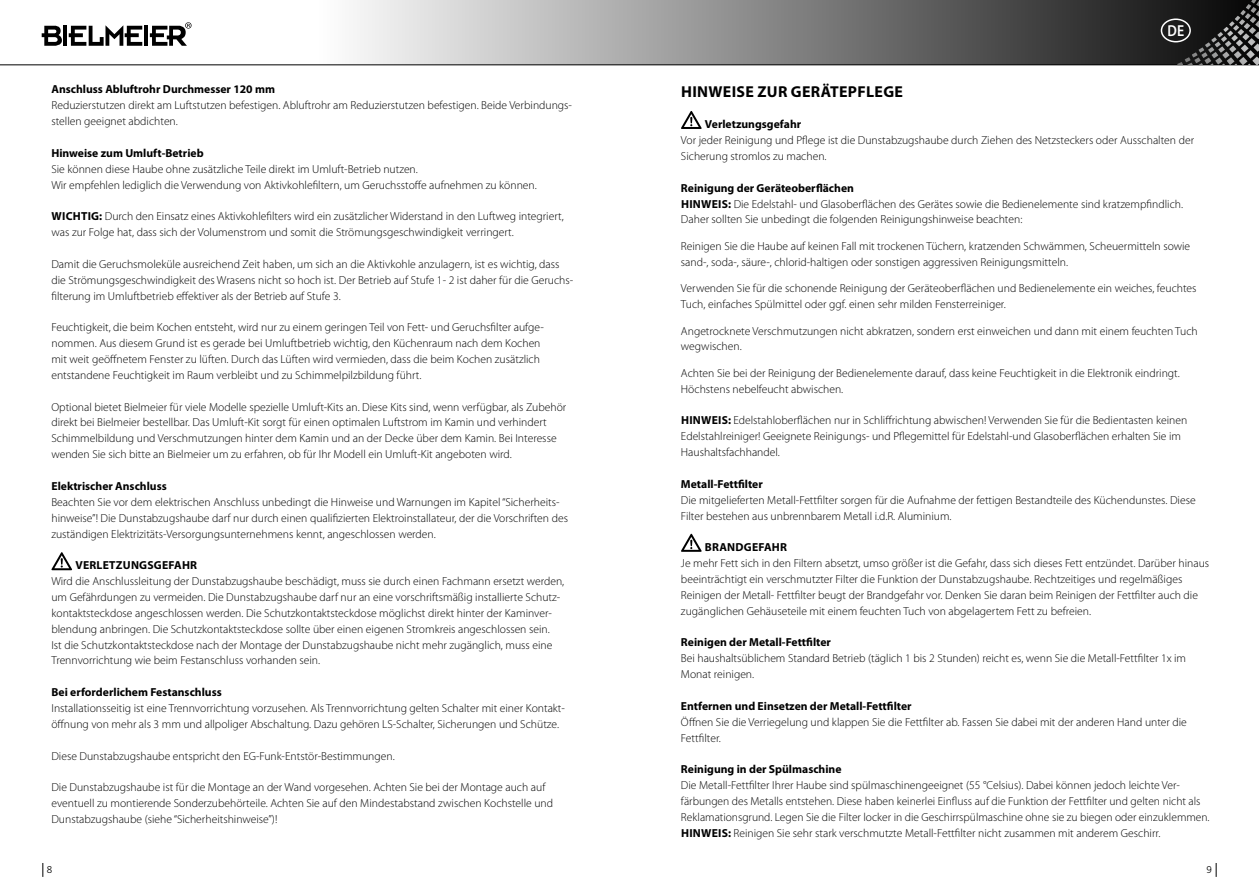
<style>
.page{position:relative;width:1259px;height:893px;background:#fff}
.page>*{position:absolute;margin:0;border:0;box-sizing:border-box;transform-origin:0 0}
.t1{font:700 15.9px "Myriad Pro";letter-spacing:.02em;color:#000}
.t2{font:600 15.9px "Myriad Pro";color:#fff;scale:.87 1}
.t3{font:300 11.7px/15.9px "Myriad Pro";color:#000}
.t4{font:700 11.7px "Myriad Pro";color:#000}
.t5{font:700 11.7px "Myriad Pro";letter-spacing:.02em;color:#000}
.t6{font:300 9.75px "Frutiger LT Std";color:#000}
.s1{font-weight:700}
</style>
<div class="page">
<svg style="left:43px;top:863px;width:1px;height:14px"></svg>
<svg style="left:1215px;top:863px;width:1px;height:14px"></svg>
<svg style="left:42px;top:26px;width:20px;height:20px"></svg>
<hr style="left:63px;top:26px;width:4px;height:20px;background:#000">
<svg style="left:69px;top:25px;width:73px;height:21px"></svg>
<hr style="left:144px;top:26px;width:4px;height:20px;background:#000">
<svg style="left:150px;top:22px;width:41px;height:24px"></svg>
<div style="left:315px;top:0;width:944px;height:65px;background:linear-gradient(to right,#f9f9f9,#131313)"></div>
<hr style="left:0;top:64px;width:1259px;height:1px;background:#000">
<svg style="left:1223px;top:0;width:36px;height:34px"></svg>
<div style="left:1160px;top:18px;width:31px;height:24px;border:2px solid #fff;border-radius:50%"></div>
<svg style="left:51px;top:552px;width:21px;height:18px"></svg>
<svg style="left:681px;top:111px;width:20px;height:18px"></svg>
<svg style="left:681px;top:534px;width:20px;height:18px"></svg>
<p class="t4" style="left:51px;top:83px;width:225px">Anschluss Abluftrohr Durchmesser 120 mm</p>
<p class="t3" style="left:51px;top:98px;width:522px">Reduzierstutzen direkt am Luftstutzen befestigen. Abluftrohr am Reduzierstutzen befestigen. Beide Verbindungs&shy;stellen geeignet abdichten.</p>
<p class="t4" style="left:51px;top:146px;width:154px">Hinweise zum Umluft-Betrieb</p>
<p class="t3" style="left:51px;top:161px;width:487px">Sie können diese Haube ohne zusätzliche Teile direkt im Umluft-Betrieb nutzen.<br>Wir empfehlen lediglich die Verwendung von Aktivkohlefiltern, um Geruchsstoffe aufnehmen zu können.</p>
<p class="t3" style="left:51px;top:209px;width:514px"><span class="s1">WICHTIG:</span> Durch den Einsatz eines Aktivkohlefilters wird ein zusätzlicher Widerstand in den Luftweg integriert, was zur Folge hat, dass sich der Volumenstrom und somit die Strömungsgeschwindigkeit verringert.</p>
<p class="t3" style="left:51px;top:256px;width:523px">Damit die Geruchsmoleküle ausreichend Zeit haben, um sich an die Aktivkohle anzulagern, ist es wichtig, dass die Strömungsgeschwindigkeit des Wrasens nicht so hoch ist. Der Betrieb auf Stufe 1- 2 ist daher für die Geruchs&shy;filterung im Umluftbetrieb effektiver als der Betrieb auf Stufe 3.</p>
<p class="t3" style="left:51px;top:320px;width:494px">Feuchtigkeit, die beim Kochen entsteht, wird nur zu einem geringen Teil von Fett- und Geruchsfilter aufge&shy;nommen. Aus diesem Grund ist es gerade bei Umluftbetrieb wichtig, den Küchenraum nach dem Kochen mit weit geöffnetem Fenster zu lüften. Durch das Lüften wird vermieden, dass die beim Kochen zusätzlich entstandene Feuchtigkeit im Raum verbleibt und zu Schimmelpilzbildung führt.</p>
<p class="t3" style="left:51px;top:399px;width:516px">Optional bietet Bielmeier für viele Modelle spezielle Umluft-Kits an. Diese Kits sind, wenn verfügbar, als Zubehör direkt bei Bielmeier bestellbar. Das Umluft-Kit sorgt für einen optimalen Luftstrom im Kamin und verhindert Schimmelbildung und Verschmutzungen hinter dem Kamin und an der Decke über dem Kamin. Bei Interesse wenden Sie sich bitte an Bielmeier um zu erfahren, ob für Ihr Modell ein Umluft-Kit angeboten wird.</p>
<p class="t4" style="left:51px;top:479px;width:117px">Elektrischer Anschluss</p>
<p class="t3" style="left:51px;top:494px;width:518px">Beachten Sie vor dem elektrischen Anschluss unbedingt die Hinweise und Warnungen im Kapitel “Sicherheits&shy;hinweise”! Die Dunstabzugshaube darf nur durch einen qualifizierten Elektroinstallateur, der die Vorschriften des zuständigen Elektrizitäts-Versorgungsunternehmens kennt, angeschlossen werden.</p>
<p class="t5" style="left:75px;top:559px;width:123px">VERLETZUNGSGEFAHR</p>
<p class="t3" style="left:51px;top:573px;width:514px">Wird die Anschlussleitung der Dunstabzugshaube beschädigt, muss sie durch einen Fachmann ersetzt werden, um Gefährdungen zu vermeiden. Die Dunstabzugshaube darf nur an eine vorschriftsmäßig installierte Schutz&shy;kontaktsteckdose angeschlossen werden. Die Schutzkontaktsteckdose möglichst direkt hinter der Kaminver&shy;blendung anbringen. Die Schutzkontaktsteckdose sollte über einen eigenen Stromkreis angeschlossen sein.<br>Ist die Schutzkontaktsteckdose nach der Montage der Dunstabzugshaube nicht mehr zugänglich, muss eine Trennvorrichtung wie beim Festanschluss vorhanden sein.</p>
<p class="t4" style="left:51px;top:686px;width:172px">Bei erforderlichem Festanschluss</p>
<p class="t3" style="left:51px;top:700px;width:515px">Installationsseitig ist eine Trennvorrichtung vorzusehen. Als Trennvorrichtung gelten Schalter mit einer Kontakt&shy;öffnung von mehr als 3 mm und allpoliger Abschaltung. Dazu gehören LS-Schalter, Sicherungen und Schütze.</p>
<p class="t3" style="left:51px;top:748px;width:345px">Diese Dunstabzugshaube entspricht den EG-Funk-Entstör-Bestimmungen.</p>
<p class="t3" style="left:51px;top:780px;width:503px">Die Dunstabzugshaube ist für die Montage an der Wand vorgesehen. Achten Sie bei der Montage auch auf eventuell zu montierende Sonderzubehörteile. Achten Sie auf den Mindestabstand zwischen Kochstelle und<br>Dunstabzugshaube (siehe “Sicherheitshinweise”)!</p>
<h1 class="t2" style="left:1167px;top:21px;width:21px">DE</h1>
<h1 class="t1" style="left:681px;top:82px;width:223px">HINWEISE ZUR GERÄTEPFLEGE</h1>
<p class="t4" style="left:705px;top:118px;width:98px">Verletzungsgefahr</p>
<p class="t3" style="left:681px;top:133px;width:514px">Vor jeder Reinigung und Pflege ist die Dunstabzugshaube durch Ziehen des Netzsteckers oder Ausschalten der<br>Sicherung stromlos zu machen.</p>
<p class="t3" style="left:681px;top:180px;width:503px"><span class="s1">Reinigung der Geräteoberflächen<br>HINWEIS:</span> Die Edelstahl- und Glasoberflächen des Gerätes sowie die Bedienelemente sind kratzempfindlich.<br>Daher sollten Sie unbedingt die folgenden Reinigungshinweise beachten:</p>
<p class="t3" style="left:681px;top:238px;width:511px">Reinigen Sie die Haube auf keinen Fall mit trockenen Tüchern, kratzenden Schwämmen, Scheuermitteln sowie sand-, soda-, säure-, chlorid-haltigen oder sonstigen aggressiven Reinigungsmitteln.</p>
<p class="t3" style="left:681px;top:281px;width:517px">Verwenden Sie für die schonende Reinigung der Geräteoberflächen und Bedienelemente ein weiches, feuchtes<br>Tuch, einfaches Spülmittel oder ggf. einen sehr milden Fensterreiniger.</p>
<p class="t3" style="left:681px;top:323px;width:518px">Angetrocknete Verschmutzungen nicht abkratzen, sondern erst einweichen und dann mit einem feuchten Tuch wegwischen.</p>
<p class="t3" style="left:681px;top:365px;width:500px">Achten Sie bei der Reinigung der Bedienelemente darauf, dass keine Feuchtigkeit in die Elektronik eindringt.<br>Höchstens nebelfeucht abwischen.</p>
<p class="t3" style="left:681px;top:413px;width:508px"><span class="s1">HINWEIS:</span> Edelstahloberflächen nur in Schliffrichtung abwischen! Verwenden Sie für die Bedientasten keinen<br>Edelstahlreiniger! Geeignete Reinigungs- und Pflegemittel für Edelstahl-und Glasoberflächen erhalten Sie im<br>Haushaltsfachhandel.</p>
<p class="t4" style="left:681px;top:477px;width:83px">Metall-Fettfilter</p>
<p class="t3" style="left:681px;top:492px;width:516px">Die mitgelieferten Metall-Fettfilter sorgen für die Aufnahme der fettigen Bestandteile des Küchendunstes. Diese<br>Filter bestehen aus unbrennbarem Metall i.d.R. Aluminium.</p>
<p class="t5" style="left:705px;top:541px;width:84px">BRANDGEFAHR</p>
<p class="t3" style="left:681px;top:555px;width:530px">Je mehr Fett sich in den Filtern absetzt, umso größer ist die Gefahr, dass sich dieses Fett entzündet. Darüber hinaus beeinträchtigt ein verschmutzter Filter die Funktion der Dunstabzugshaube. Rechtzeitiges und regelmäßiges Reinigen der Metall- Fettfilter beugt der Brandgefahr vor. Denken Sie daran beim Reinigen der Fettfilter auch die zugänglichen Gehäuseteile mit einem feuchten Tuch von abgelagertem Fett zu befreien.</p>
<p class="t4" style="left:681px;top:636px;width:151px">Reinigen der Metall-Fettfilter</p>
<p class="t3" style="left:681px;top:651px;width:507px">Bei haushaltsüblichem Standard Betrieb (täglich 1 bis 2 Stunden) reicht es, wenn Sie die Metall-Fettfilter 1x im<br>Monat reinigen.</p>
<p class="t4" style="left:681px;top:699px;width:232px">Entfernen und Einsetzen der Metall-Fettfilter</p>
<p class="t3" style="left:681px;top:714px;width:507px">Öffnen Sie die Verriegelung und klappen Sie die Fettfilter ab. Fassen Sie dabei mit der anderen Hand unter die<br>Fettfilter.</p>
<p class="t4" style="left:681px;top:763px;width:162px">Reinigung in der Spülmaschine</p>
<p class="t3" style="left:681px;top:777px;width:530px">Die Metall-Fettfilter Ihrer Haube sind spülmaschinengeeignet (55 °Celsius). Dabei können jedoch leichte Ver&shy;färbungen des Metalls entstehen. Diese haben keinerlei Einfluss auf die Funktion der Fettfilter und gelten nicht als Reklamationsgrund. Legen Sie die Filter locker in die Geschirrspülmaschine ohne sie zu biegen oder einzuklemmen.<br><span class="s1">HINWEIS:</span> Reinigen Sie sehr stark verschmutzte Metall-Fettfilter nicht zusammen mit anderem Geschirr.</p>
<p class="t6" style="left:47px;top:864px;width:7px">8</p>
<p class="t6" style="left:1206px;top:864px;width:7px">9</p>
</div>
